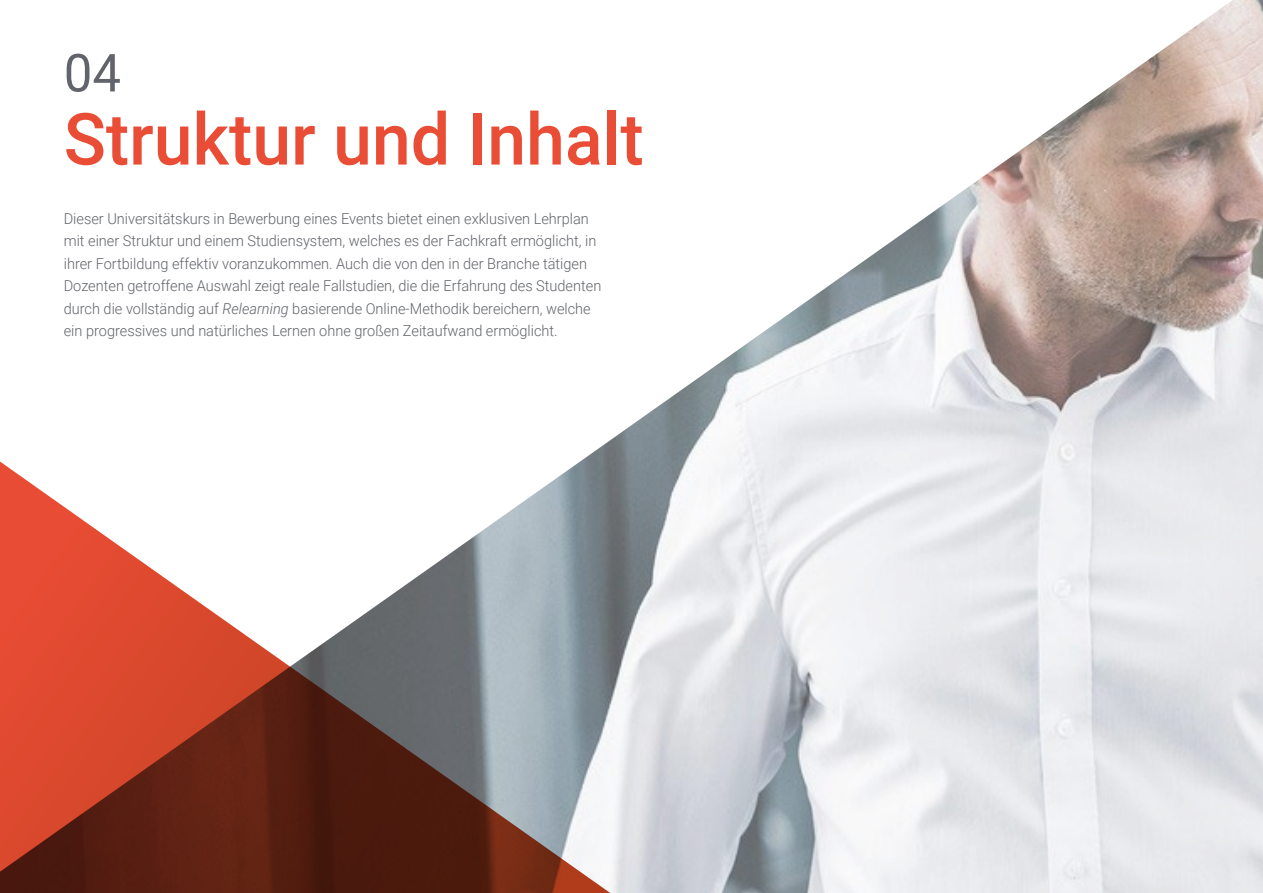
<style>
.page{position:relative;width:1263px;height:893px;background:#fff}
.page>*{position:absolute;margin:0;border:0;box-sizing:border-box;transform-origin:0 0}
.t1{font:500 72px "Roboto";color:#e94d35}
.t2{font:52.5px "Roboto";color:#61646a}
.t3{font:300 15px/22.5px "Roboto";color:#61646a}
.s1{font-style:italic}
</style>
<div class="page">
<img style="left:602px;top:0;width:661px;height:893px">
<svg style="left:0;top:446px;width:640px;height:447px"></svg>
<h2 class="t2" style="left:64px;top:36px;width:59px">04</h2>
<h1 class="t1" style="left:64px;top:89px;width:581px">Struktur und Inhalt</h1>
<p class="t3" style="left:64px;top:207px;width:539px">Dieser Universitätskurs in Bewerbung eines Events bietet einen exklusiven Lehrplan mit einer Struktur und einem Studiensystem, welches es der Fachkraft ermöglicht, in ihrer Fortbildung effektiv voranzukommen. Auch die von den in der Branche tätigen Dozenten getroffene Auswahl zeigt reale Fallstudien, die die Erfahrung des Studenten durch die vollständig auf <span class="s1">Relearning</span> basierende Online-Methodik bereichern, welche ein progressives und natürliches Lernen ohne großen Zeitaufwand ermöglicht.</p>
</div>
